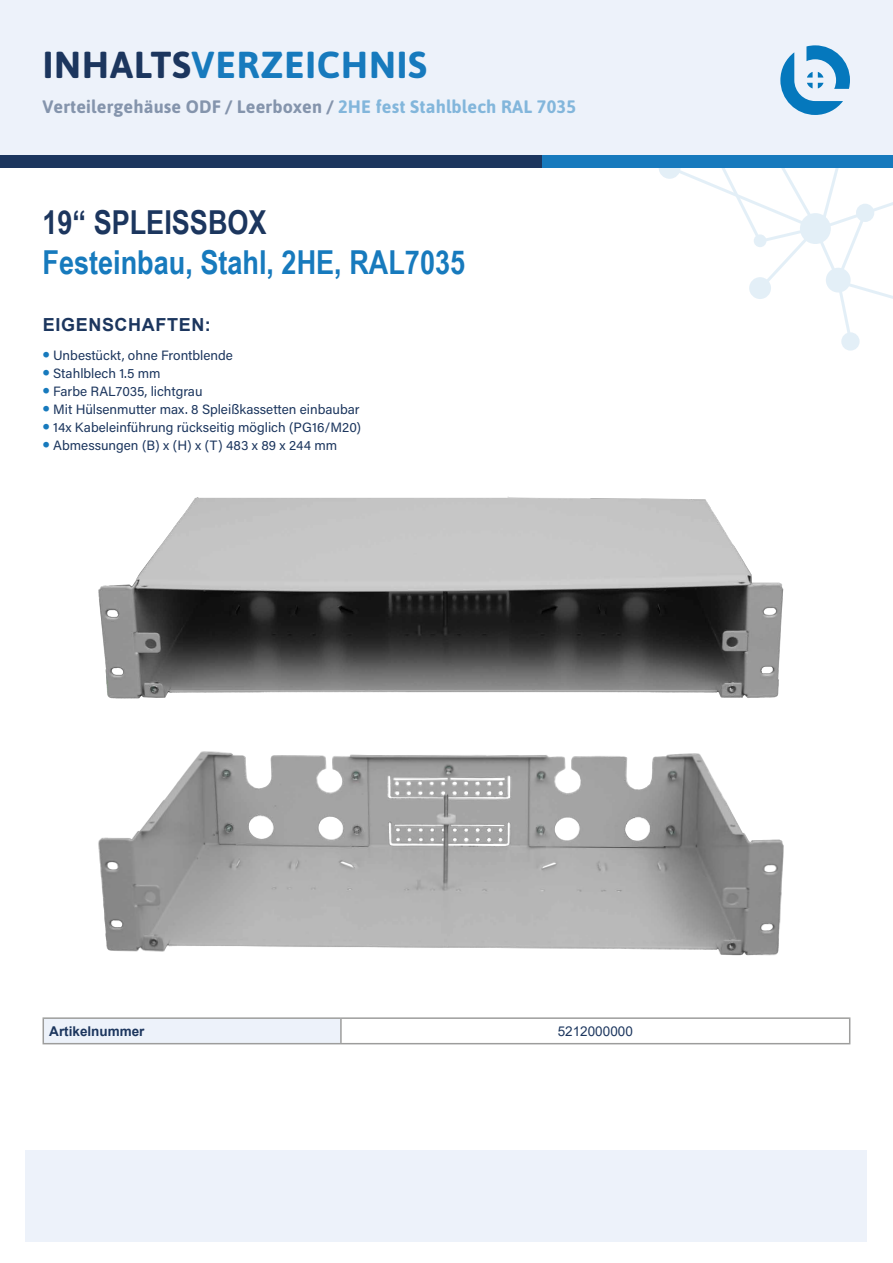
<style>
.page{position:relative;width:893px;height:1263px;background:#fff}
.page>*{position:absolute;margin:0;border:0;box-sizing:border-box;transform-origin:0 0}
.t1{font:700 37.5px "Asap";letter-spacing:.02em;color:#177abd}
.t2{font:700 37.5px "Asap";color:#177abd}
.t3{font:700 33px "Arial Narrow";color:#177abd}
.t4{font:700 33px "Arial Narrow";color:#1c365e}
.t5{font:700 18px "Asap";letter-spacing:.01em;color:#1c365e}
.t6{font:700 18px "Asap";color:#177abd}
.t7{font:700 18px "Arial";letter-spacing:.035em;color:#1c365e}
.t8{font:13.5px "Acumin Pro";color:#1c365e}
.t9{font:700 13.5px "Arial";color:#1c365e}
.t10{font:13.5px "Arial";color:#1c365e}
.s1{color:#1c365e}
.s2{color:#177abd}
.s3{font-family:"Asap";font-size:22.5px;color:#177abd}
</style>
<div class="page">
<div style="left:0;top:0;width:893px;height:165px;background:#edf2fa"></div>
<svg style="left:780px;top:45px;width:70px;height:70px"></svg>
<div style="left:0;top:155px;width:694px;height:13px;background:#1c365e"></div>
<div style="left:542px;top:155px;width:351px;height:13px;background:#177abd"></div>
<div style="left:843px;top:334px;width:15px;height:15px;background:#e3eff7;border-radius:50%"></div>
<div style="left:841px;top:332px;width:19px;height:19px;border:3px solid #177abd;border-radius:50%"></div>
<svg style="left:659px;top:168px;width:234px;height:176px"></svg>
<svg style="left:660px;top:158px;width:19px;height:20px"></svg>
<div style="left:659px;top:157px;width:22px;height:22px;border:2px solid #177abd;border-radius:50%"></div>
<div style="left:43px;top:1018px;width:298px;height:26px;background:#edf2fa"></div>
<hr style="left:43px;top:1017px;width:298px;height:2px;background:#9d9d9c">
<svg style="left:43px;top:1019px;width:1px;height:24px"></svg>
<hr style="left:341px;top:1017px;width:509px;height:2px;background:#9d9d9c">
<hr style="left:340px;top:1019px;width:2px;height:24px;background:#9d9d9c">
<svg style="left:849px;top:1019px;width:1px;height:24px"></svg>
<hr style="left:43px;top:1043px;width:298px;height:1px;background:#9d9d9c">
<hr style="left:341px;top:1043px;width:509px;height:1px;background:#9d9d9c">
<img style="left:98px;top:497px;width:686px;height:200px">
<img style="left:98px;top:697px;width:686px;height:259px">
<div style="left:26px;top:1150px;width:841px;height:92px;background:#edf2fa"></div>
<h1 class="t1" style="left:43px;top:38px;width:386px"><span class="s1">INHALTS</span>VERZEICHNIS</h1>
<h1 class="t2" style="left:43px;top:38px;width:399px"><span class="s1">PRODUKT</span>DAT NBLATT</h1>
<h3 class="t6" style="left:142px;top:93px;width:353px"><span class="s1">äuse ODF /</span> Leerboxen &amp; Zubehör / 2 HE fest</h3>
<h3 class="t5" style="left:43px;top:93px;width:535px">Verteilergehäuse ODF / Leerboxen / <span class="s2">2HE fest Stahlbl ch RAL 7035</span></h3>
<h2 class="t4" style="left:43px;top:198px;width:226px">19“ SPLEISSBOX</h2>
<h2 class="t3" style="left:43px;top:237px;width:424px">Festeinbau, Stahl, 2HE, RAL7035</h2>
<h3 class="t7" style="left:43px;top:312px;width:169px">EIGENSCHAFTEN:</h3>
<p class="t8" style="left:43px;top:345px;width:192px"><span class="s3">•</span> Unbestückt, ohne Frontblende</p>
<p class="t8" style="left:43px;top:363px;width:120px"><span class="s3">•</span> Stahlblech 1.5 mm</p>
<p class="t8" style="left:43px;top:381px;width:162px"><span class="s3">•</span> Farbe RAL7035, lichtgrau</p>
<p class="t8" style="left:43px;top:399px;width:319px"><span class="s3">•</span> Mit Hülsenmutter max. 8 Spleißkassetten einbaubar</p>
<p class="t8" style="left:43px;top:417px;width:320px"><span class="s3">•</span> 14x Kabeleinführung rückseitig möglich (PG16/M20)</p>
<p class="t8" style="left:43px;top:435px;width:296px"><span class="s3">•</span> Abmessungen (B) x (H) x (T) 483 x 89 x 244 mm</p>
<p class="t9" style="left:49px;top:1021px;width:97px">Artikelnummer</p>
<p class="t10" style="left:558px;top:1022px;width:77px">5212000000</p>
</div>
